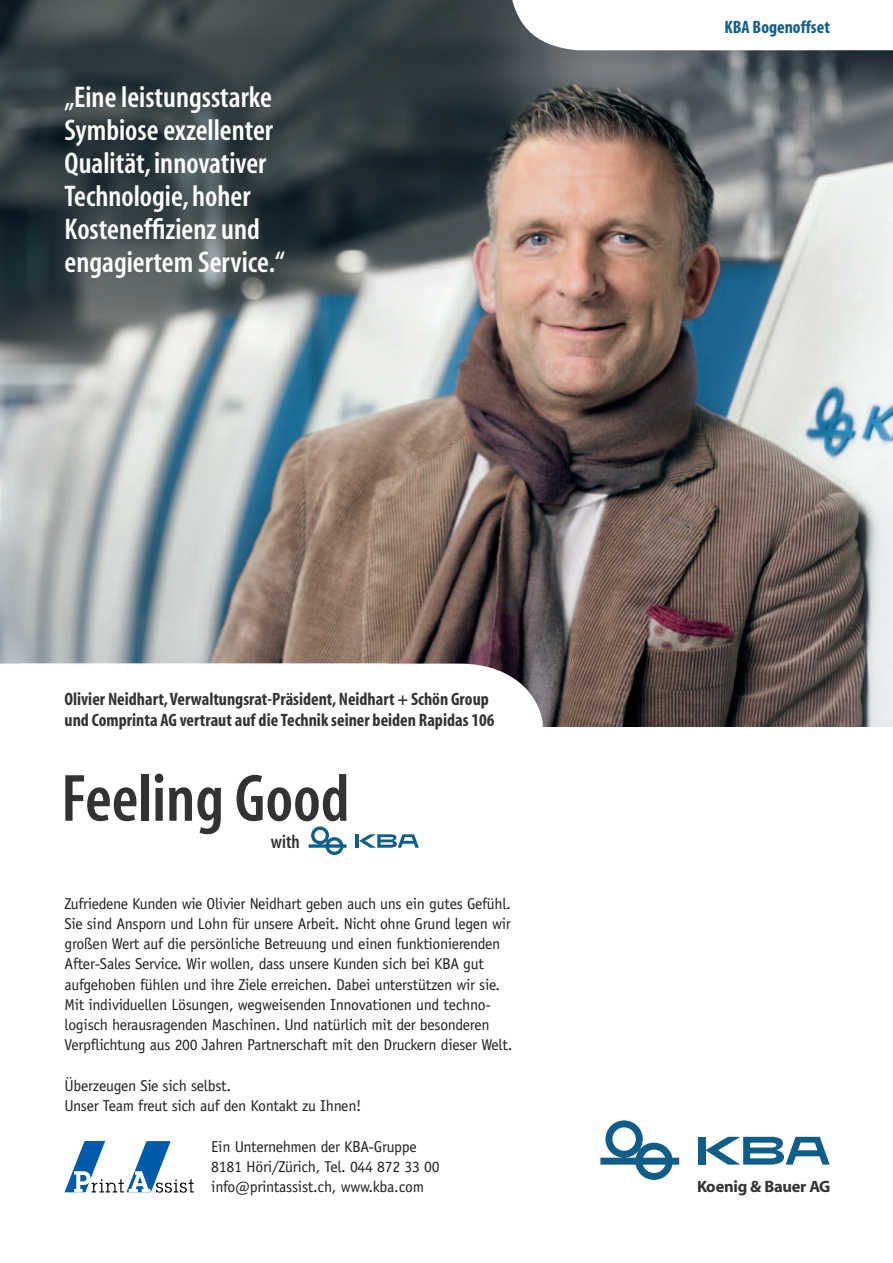
<style>
.page{position:relative;width:893px;height:1263px;background:#fff}
.page>*{position:absolute;margin:0;border:0;box-sizing:border-box;transform-origin:0 0}
.t1{font:600 condensed 67.5px "Myriad";color:#333}
.t2{font:600 condensed 30px/33px "Myriad";color:#fff}
.t3{font:600 condensed 19.2px "Myriad";color:#333}
.t4{font:700 condensed 18px/21.6px "Myriad";color:#333}
.t5{font:700 condensed 18px "Myriad";color:#105d8a}
.t6{font:700 16.5px "Myriad";letter-spacing:-.02em;color:#333}
.t7{font:15.75px/20.2px "Officina Sans";letter-spacing:-.015em;color:#231f20}
</style>
<div class="page">
<img style="left:0;top:0;width:893px;height:726px">
<svg style="left:0;top:664px;width:543px;height:63px"></svg>
<hr style="left:356px;top:834px;width:3px;height:14px;background:#105d8a">
<svg style="left:359px;top:834px;width:60px;height:14px"></svg>
<svg style="left:309px;top:826px;width:38px;height:29px"></svg>
<div style="left:698px;top:1137px;width:7px;height:27px;background:#105d8a"></div>
<svg style="left:705px;top:1136px;width:125px;height:28px"></svg>
<svg style="left:600px;top:1120px;width:79px;height:60px"></svg>
<svg style="left:65px;top:1141px;width:129px;height:52px"></svg>
<svg style="left:510px;top:0;width:383px;height:50px"></svg>
<h2 class="t2" style="left:65px;top:83px;width:222px">„Eine leistungsstarke<br>Symbiose exzellenter<br>Qualität, innovativer<br>Technologie, hoher<br>Kosteneffizienz und engagiertem Service.“</h2>
<p class="t4" style="left:65px;top:690px;width:431px">Olivier Neidhart, Verwaltungsrat-Präsident, Neidhart + Schön Group und Comprinta AG vertraut auf die Technik seiner beiden Rapidas 106</p>
<h1 class="t1" style="left:61px;top:775px;width:290px">Feeling Good</h1>
<p class="t3" style="left:271px;top:835px;width:31px">with</p>
<p class="t7" style="left:65px;top:894px;width:449px">Zufriedene Kunden wie Olivier Neidhart geben auch uns ein gutes Gefühl.<br>Sie sind Ansporn und Lohn für unsere Arbeit. Nicht ohne Grund legen wir großen Wert auf die persönliche Betreuung und einen funktionierenden After-Sales Service. Wir wollen, dass unsere Kunden sich bei KBA gut aufgehoben fühlen und ihre Ziele erreichen. Dabei unterstützen wir sie.<br>Mit individuellen Lösungen, wegweisenden Innovationen und techno&shy;logisch herausragenden Maschinen. Und natürlich mit der besonderen Verpflichtung aus 200 Jahren Partnerschaft mit den Druckern dieser Welt.</p>
<p class="t7" style="left:65px;top:1077px;width:298px">Überzeugen Sie sich selbst.<br>Unser Team freut sich auf den Kontakt zu Ihnen!</p>
<p class="t7" style="left:211px;top:1137px;width:230px">Ein Unternehmen der KBA-Gruppe<br>8181 Höri/Zürich, Tel. 044 872 33 00 info@printassist.ch, www.kba.com</p>
<p class="t5" style="left:725px;top:21px;width:107px">KBA Bogenoffset</p>
<p class="t6" style="left:697px;top:1180px;width:135px">Koenig &amp; Bauer AG</p>
</div>
